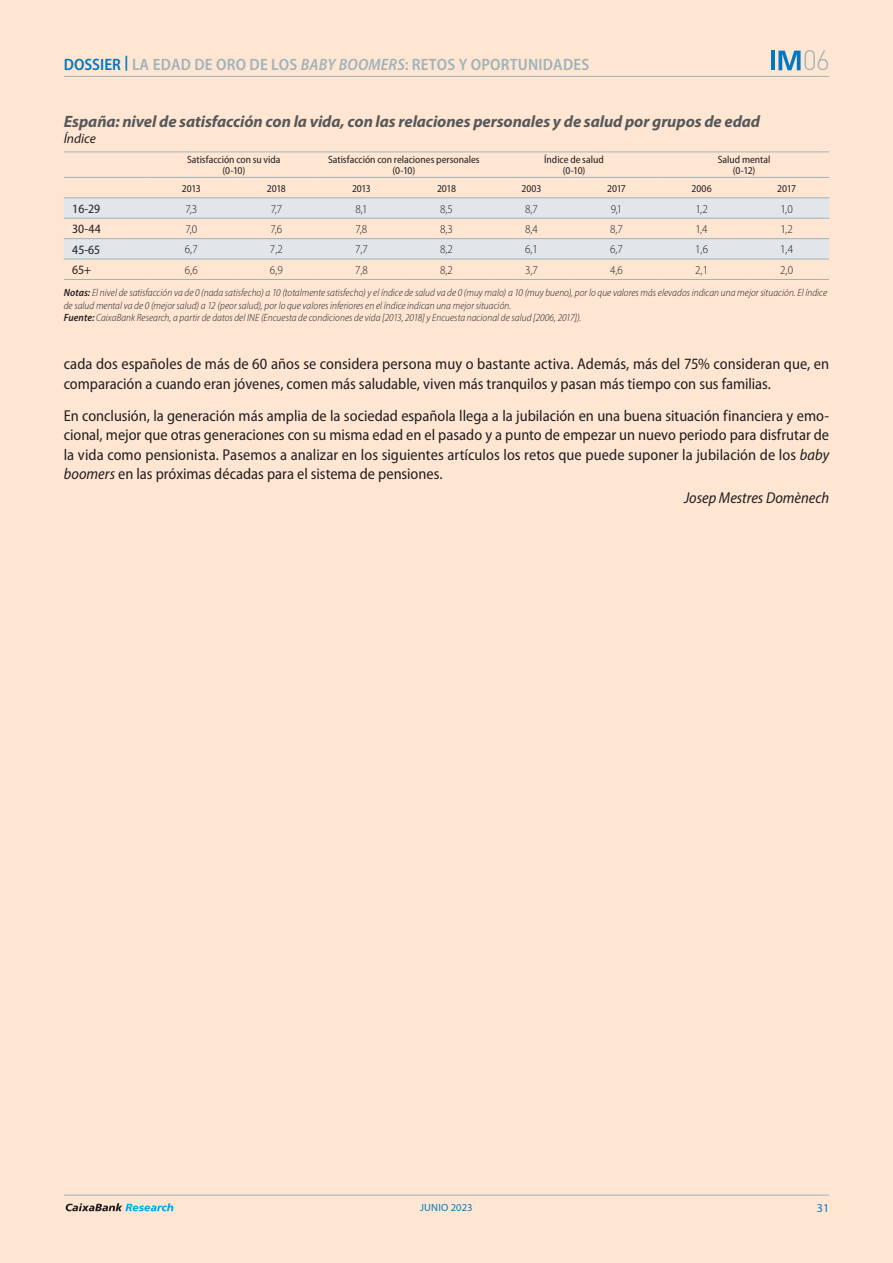
<style>
.page{position:relative;width:893px;height:1263px;background:#fff}
.page>*{position:absolute;margin:0;border:0;box-sizing:border-box;transform-origin:0 0}
.t1{font:300 27.6px "DIN Pro";color:#a1b3b9}
.t2{font:italic 700 16.5px "Myriad Pro";letter-spacing:-.005em;color:#57585a}
.t3{font:600 semi-condensed 16.5px "Myriad Pro";letter-spacing:.01em;color:#a1b3b9}
.Texto_dossier{font:semi-condensed 15.75px/19.5px "Myriad Pro";color:#231f20}
.Firma_dossier{font:italic semi-condensed 15.75px "Myriad Pro";color:#231f20}
.t4{font:italic 13.5px "Myriad Pro";color:#231f20}
.t5{font:semi-condensed 12.75px "Myriad Pro";color:#231f20}
.t6{font:300 semi-condensed 12px "Myriad Pro";color:#231f20}
.t7{font:12px "Myriad Pro";color:#0079c2}
.t8{font:italic 300 semi-condensed 10.5px/12.8px "Myriad Pro";letter-spacing:.005em;color:#231f20}
.t9{font:semi-condensed 10.5px/11.2px "Myriad Pro";letter-spacing:-.005em;color:#231f20;text-align:center}
.t10{font:10.5px "Myriad Pro";letter-spacing:.02em;color:#0079c2}
.s1{color:#0079c2}
.s2{font-style:italic}
.s3{font-weight:600}
</style>
<div class="page">
<div style="left:1px;top:0;width:892px;height:1263px;background:#fee6d3"></div>
<hr style="left:64px;top:76px;width:765px;height:1px;background:#a1b3b9">
<hr style="left:64px;top:1195px;width:765px;height:1px;background:#a1b3b9">
<svg style="left:66px;top:1203px;width:107px;height:8px"></svg>
<svg style="left:778px;top:51px;width:23px;height:19px"></svg>
<hr style="left:771px;top:51px;width:4px;height:19px;background:#0079c2">
<svg style="left:64px;top:199px;width:765px;height:60px;fill:#e0e6e9"></svg>
<hr style="left:64px;top:198px;width:85px;height:1px;background:#a1b3b9">
<hr style="left:149px;top:198px;width:85px;height:1px;background:#a1b3b9">
<hr style="left:234px;top:198px;width:85px;height:1px;background:#a1b3b9">
<hr style="left:319px;top:198px;width:85px;height:1px;background:#a1b3b9">
<hr style="left:404px;top:198px;width:85px;height:1px;background:#a1b3b9">
<hr style="left:489px;top:198px;width:85px;height:1px;background:#a1b3b9">
<hr style="left:574px;top:198px;width:85px;height:1px;background:#a1b3b9">
<hr style="left:659px;top:198px;width:85px;height:1px;background:#a1b3b9">
<hr style="left:744px;top:198px;width:85px;height:1px;background:#a1b3b9">
<hr style="left:64px;top:218px;width:85px;height:1px;background:#a1b3b9">
<hr style="left:149px;top:218px;width:85px;height:1px;background:#a1b3b9">
<hr style="left:234px;top:218px;width:85px;height:1px;background:#a1b3b9">
<hr style="left:319px;top:218px;width:85px;height:1px;background:#a1b3b9">
<hr style="left:404px;top:218px;width:85px;height:1px;background:#a1b3b9">
<hr style="left:489px;top:218px;width:85px;height:1px;background:#a1b3b9">
<hr style="left:574px;top:218px;width:85px;height:1px;background:#a1b3b9">
<hr style="left:659px;top:218px;width:85px;height:1px;background:#a1b3b9">
<hr style="left:744px;top:218px;width:85px;height:1px;background:#a1b3b9">
<hr style="left:64px;top:238px;width:85px;height:1px;background:#a1b3b9">
<hr style="left:149px;top:238px;width:85px;height:1px;background:#a1b3b9">
<hr style="left:234px;top:238px;width:85px;height:1px;background:#a1b3b9">
<hr style="left:319px;top:238px;width:85px;height:1px;background:#a1b3b9">
<hr style="left:404px;top:238px;width:85px;height:1px;background:#a1b3b9">
<hr style="left:489px;top:238px;width:85px;height:1px;background:#a1b3b9">
<hr style="left:574px;top:238px;width:85px;height:1px;background:#a1b3b9">
<hr style="left:659px;top:238px;width:85px;height:1px;background:#a1b3b9">
<hr style="left:744px;top:238px;width:85px;height:1px;background:#a1b3b9">
<hr style="left:64px;top:259px;width:85px;height:1px;background:#a1b3b9">
<hr style="left:149px;top:259px;width:85px;height:1px;background:#a1b3b9">
<hr style="left:234px;top:259px;width:85px;height:1px;background:#a1b3b9">
<hr style="left:319px;top:259px;width:85px;height:1px;background:#a1b3b9">
<hr style="left:404px;top:259px;width:85px;height:1px;background:#a1b3b9">
<hr style="left:489px;top:259px;width:85px;height:1px;background:#a1b3b9">
<hr style="left:574px;top:259px;width:85px;height:1px;background:#a1b3b9">
<hr style="left:659px;top:259px;width:85px;height:1px;background:#a1b3b9">
<hr style="left:744px;top:259px;width:85px;height:1px;background:#a1b3b9">
<hr style="left:64px;top:152px;width:85px;height:1px;background:#a1b3b9">
<hr style="left:149px;top:152px;width:85px;height:1px;background:#a1b3b9">
<hr style="left:234px;top:152px;width:85px;height:1px;background:#a1b3b9">
<hr style="left:319px;top:152px;width:85px;height:1px;background:#a1b3b9">
<hr style="left:404px;top:152px;width:85px;height:1px;background:#a1b3b9">
<hr style="left:489px;top:152px;width:85px;height:1px;background:#a1b3b9">
<hr style="left:574px;top:152px;width:85px;height:1px;background:#a1b3b9">
<hr style="left:659px;top:152px;width:85px;height:1px;background:#a1b3b9">
<hr style="left:744px;top:152px;width:85px;height:1px;background:#a1b3b9">
<hr style="left:64px;top:279px;width:85px;height:1px;background:#a1b3b9">
<hr style="left:149px;top:279px;width:85px;height:1px;background:#a1b3b9">
<hr style="left:234px;top:279px;width:85px;height:1px;background:#a1b3b9">
<hr style="left:319px;top:279px;width:85px;height:1px;background:#a1b3b9">
<hr style="left:404px;top:279px;width:85px;height:1px;background:#a1b3b9">
<hr style="left:489px;top:279px;width:85px;height:1px;background:#a1b3b9">
<hr style="left:574px;top:279px;width:85px;height:1px;background:#a1b3b9">
<hr style="left:659px;top:279px;width:85px;height:1px;background:#a1b3b9">
<hr style="left:744px;top:279px;width:85px;height:1px;background:#a1b3b9">
<hr style="left:64px;top:177px;width:85px;height:1px;background:#a1b3b9">
<hr style="left:149px;top:177px;width:85px;height:1px;background:#a1b3b9">
<hr style="left:234px;top:177px;width:85px;height:1px;background:#a1b3b9">
<hr style="left:319px;top:177px;width:85px;height:1px;background:#a1b3b9">
<hr style="left:404px;top:177px;width:85px;height:1px;background:#a1b3b9">
<hr style="left:489px;top:177px;width:85px;height:1px;background:#a1b3b9">
<hr style="left:574px;top:177px;width:85px;height:1px;background:#a1b3b9">
<hr style="left:659px;top:177px;width:85px;height:1px;background:#a1b3b9">
<hr style="left:744px;top:177px;width:85px;height:1px;background:#a1b3b9">
<p class="t3" style="left:64px;top:54px;width:527px"><span class="s1">DOSSIER</span> <sup>|</sup> LA EDAD DE ORO DE LOS <span class="s2">BABY BOOMERS</span>: RETOS Y OPORTUNIDADES</p>
<h1 class="t1" style="left:803px;top:39px;width:29px">06</h1>
<p class="t2" style="left:64px;top:111px;width:698px">España: nivel de satisfacción con la vida, con las relaciones personales y de salud por grupos de edad</p>
<p class="t4" style="left:64px;top:132px;width:34px">Índice</p>
<p class="t9" style="left:187px;top:154px;width:95px">Satisfacción con su vida (0-10)</p>
<p class="t9" style="left:328px;top:154px;width:153px">Satisfacción con relaciones personales (0-10)</p>
<p class="t9" style="left:544px;top:154px;width:61px">Índice de salud (0-10)</p>
<p class="t9" style="left:718px;top:154px;width:54px">Salud mental (0-12)</p>
<p class="t9" style="left:182px;top:183px;width:20px">2013</p>
<p class="t9" style="left:267px;top:183px;width:20px">2018</p>
<p class="t9" style="left:352px;top:183px;width:20px">2013</p>
<p class="t9" style="left:437px;top:183px;width:20px">2018</p>
<p class="t9" style="left:522px;top:183px;width:21px">2003</p>
<p class="t9" style="left:607px;top:183px;width:20px">2017</p>
<p class="t9" style="left:692px;top:183px;width:22px">2006</p>
<p class="t9" style="left:777px;top:183px;width:20px">2017</p>
<p class="t5" style="left:72px;top:202px;width:30px">16-29</p>
<p class="t6" style="left:186px;top:201px;width:13px">7,3</p>
<p class="t6" style="left:271px;top:201px;width:13px">7,7</p>
<p class="t6" style="left:355px;top:201px;width:13px">8,1</p>
<p class="t6" style="left:440px;top:201px;width:14px">8,5</p>
<p class="t6" style="left:525px;top:201px;width:14px">8,7</p>
<p class="t6" style="left:611px;top:201px;width:13px">9,1</p>
<p class="t6" style="left:695px;top:201px;width:14px">1,2</p>
<p class="t6" style="left:781px;top:201px;width:14px">1,0</p>
<p class="t5" style="left:72px;top:222px;width:30px">30-44</p>
<p class="t6" style="left:186px;top:222px;width:13px">7,0</p>
<p class="t6" style="left:271px;top:222px;width:13px">7,6</p>
<p class="t6" style="left:356px;top:222px;width:13px">7,8</p>
<p class="t6" style="left:440px;top:222px;width:14px">8,3</p>
<p class="t6" style="left:525px;top:222px;width:14px">8,4</p>
<p class="t6" style="left:610px;top:222px;width:14px">8,7</p>
<p class="t6" style="left:696px;top:222px;width:14px">1,4</p>
<p class="t6" style="left:781px;top:222px;width:14px">1,2</p>
<p class="t5" style="left:72px;top:242px;width:30px">45-65</p>
<p class="t6" style="left:185px;top:242px;width:14px">6,7</p>
<p class="t6" style="left:270px;top:242px;width:14px">7,2</p>
<p class="t6" style="left:355px;top:242px;width:14px">7,7</p>
<p class="t6" style="left:440px;top:242px;width:14px">8,2</p>
<p class="t6" style="left:525px;top:242px;width:14px">6,1</p>
<p class="t6" style="left:610px;top:242px;width:14px">6,7</p>
<p class="t6" style="left:695px;top:242px;width:14px">1,6</p>
<p class="t6" style="left:780px;top:242px;width:14px">1,4</p>
<p class="t5" style="left:72px;top:263px;width:21px">65+</p>
<p class="t6" style="left:185px;top:263px;width:14px">6,6</p>
<p class="t6" style="left:270px;top:263px;width:14px">6,9</p>
<p class="t6" style="left:355px;top:263px;width:14px">7,8</p>
<p class="t6" style="left:440px;top:263px;width:14px">8,2</p>
<p class="t6" style="left:525px;top:263px;width:14px">3,7</p>
<p class="t6" style="left:610px;top:263px;width:14px">4,6</p>
<p class="t6" style="left:695px;top:263px;width:14px">2,1</p>
<p class="t6" style="left:780px;top:263px;width:14px">2,0</p>
<p class="t8" style="left:64px;top:286px;width:765px"><span class="s3">Notas:</span> El nivel de satisfacción va de 0 (nada satisfecho) a 10 (totalmente satisfecho) y el índice de salud va de 0 (muy malo) a 10 (muy bueno), por lo que valores más elevados indican una mejor situación. El índice de salud mental va de 0 (mejor salud) a 12 (peor salud), por lo que valores inferiores en el índice indican una mejor situación.</p>
<p class="t8" style="left:64px;top:311px;width:519px"><span class="s3">Fuente:</span> CaixaBank Research, a partir de datos del INE (Encuesta de condiciones de vida [2013, 2018] y Encuesta nacional de salud [2006, 2017]).</p>
<p class="Texto_dossier" style="left:64px;top:354px;width:767px">cada dos españoles de más de 60 años se considera persona muy o bastante activa. Además, más del 75% consideran que, en comparación a cuando eran jóvenes, comen más saludable, viven más tranquilos y pasan más tiempo con sus familias.</p>
<p class="Texto_dossier" style="left:64px;top:406px;width:767px;text-align:justify">En conclusión, la generación más amplia de la sociedad española llega a la jubilación en una buena situación financiera y emo&shy;cional, mejor que otras generaciones con su misma edad en el pasado y a punto de empezar un nuevo periodo para disfrutar de la vida como pensionista. Pasemos a analizar en los siguientes artículos los retos que puede suponer la jubilación de los <span class="s2">baby boomers</span> en las próximas décadas para el sistema de pensiones.</p>
<p class="Firma_dossier" style="left:684px;top:488px;width:147px">Josep Mestres Domènech</p>
<p class="t10" style="left:420px;top:1201px;width:54px">JUNIO 2023</p>
<p class="t7" style="left:817px;top:1201px;width:14px">31</p>
</div>
